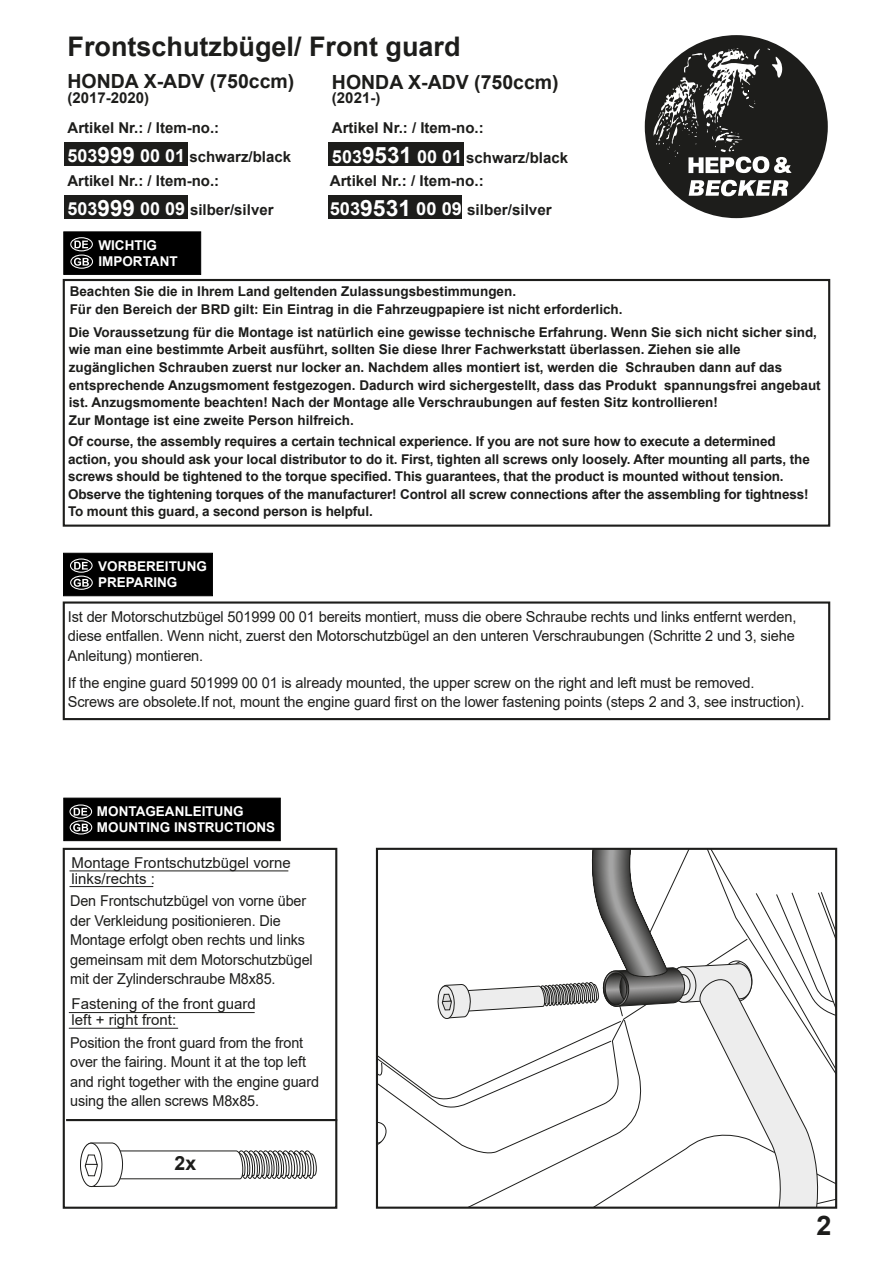
<style>
.page{position:relative;width:893px;height:1263px;background:#fff}
.page>*{position:absolute;margin:0;border:0;box-sizing:border-box;transform-origin:0 0}
.t1{font:700 27px "Arial";color:#1d1d1b}
.t2{font:700 19.5px "Arial";color:#1d1d1b}
.t3{font:15px/19.5px "Arial";letter-spacing:-.01em;color:#1d1d1b}
.t4{font:15px/19.5px "Arial";letter-spacing:-.01em;color:#1d1d1b;scale:.96 1}
.t5{font:700 15px/29.7px "Arial";color:#1d1d1b}
.t6{font:700 13.5px/17.5px "Arial";color:#1d1d1b}
.t7{font:700 13.5px/16.2px "Arial";color:#fff}
.s1{font-size:18px;color:#fff}
.s2{font-size:22.5px;color:#fff}
</style>
<div class="page">
<div style="left:645px;top:35px;width:183px;height:183px;background:#1d1d1b;border-radius:50%"></div>
<svg style="left:689px;top:180px;width:99px;height:16px"></svg>
<svg style="left:653px;top:48px;width:139px;height:125px"></svg>
<div style="left:63px;top:279px;width:767px;height:248px;border:2px solid #1d1d1b"></div>
<div style="left:63px;top:601px;width:767px;height:119px;border:2px solid #1d1d1b"></div>
<div style="left:63px;top:848px;width:274px;height:361px;border:2px solid #1d1d1b"></div>
<svg style="left:379px;top:1056px;width:448px;height:150px"></svg>
<svg style="left:437px;top:851px;width:397px;height:243px"></svg>
<div style="left:376px;top:848px;width:461px;height:361px;border:2px solid #1d1d1b"></div>
<svg style="left:80px;top:1142px;width:237px;height:46px"></svg>
<div style="left:64px;top:195px;width:123px;height:24px;background:#1d1d1b"></div>
<div style="left:64px;top:142px;width:124px;height:24px;background:#1d1d1b"></div>
<div style="left:328px;top:195px;width:133px;height:24px;background:#1d1d1b"></div>
<div style="left:329px;top:142px;width:135px;height:24px;background:#1d1d1b"></div>
<div style="left:63px;top:232px;width:138px;height:43px;background:#000;border:1px solid #000"></div>
<svg style="left:74px;top:241px;width:14px;height:7px"></svg>
<div style="left:70px;top:237px;width:23px;height:14px;border:1px solid #fff;border-radius:50%"></div>
<svg style="left:74px;top:258px;width:15px;height:8px"></svg>
<div style="left:70px;top:254px;width:23px;height:15px;border:1px solid #fff;border-radius:50%"></div>
<div style="left:63px;top:553px;width:150px;height:43px;background:#000;border:1px solid #000"></div>
<svg style="left:74px;top:562px;width:14px;height:8px"></svg>
<div style="left:70px;top:558px;width:23px;height:15px;border:1px solid #fff;border-radius:50%"></div>
<svg style="left:74px;top:579px;width:15px;height:8px"></svg>
<div style="left:70px;top:576px;width:23px;height:14px;border:1px solid #fff;border-radius:50%"></div>
<div style="left:63px;top:798px;width:218px;height:43px;background:#000;border:1px solid #000"></div>
<svg style="left:74px;top:808px;width:13px;height:7px"></svg>
<div style="left:69px;top:804px;width:23px;height:15px;border:1px solid #fff;border-radius:50%"></div>
<svg style="left:73px;top:823px;width:15px;height:8px"></svg>
<div style="left:70px;top:820px;width:22px;height:14px;border:1px solid #fff;border-radius:50%"></div>
<hr style="left:69px;top:870px;width:219px;height:1px;background:#1d1d1b">
<hr style="left:69px;top:1012px;width:186px;height:1px;background:#1d1d1b">
<hr style="left:69px;top:886px;width:84px;height:1px;background:#1d1d1b">
<hr style="left:69px;top:1028px;width:109px;height:1px;background:#1d1d1b">
<hr style="left:66px;top:1119px;width:271px;height:2px;background:#1d1d1b">
<h1 class="t1" style="left:68px;top:27px;width:395px">Frontschutzbügel/ Front guard</h1>
<h2 class="t2" style="left:68px;top:68px;width:228px">HONDA X-ADV (750ccm)</h2>
<p class="t5" style="left:68px;top:83px;width:225px">(2017-2020)<br>Artikel Nr.: / Item-no.:<br><span class="s1">503</span><span class="s2">999</span> <span class="s1">00 01</span> schwarz/black</p>
<p class="t5" style="left:67px;top:166px;width:208px;line-height:29.2px">Artikel Nr.: / Item-no.:<br><span class="s1">503</span><span class="s2">999</span> <span class="s1">00 09</span> silber/silver</p>
<h2 class="t2" style="left:332px;top:68px;width:228px">HONDA X-ADV (750ccm)</h2>
<p class="t5" style="left:332px;top:83px;width:238px">(2021-)<br>Artikel Nr.: / Item-no.:<br><span class="s1">503</span><span class="s2">9531</span> <span class="s1">00 01</span> schwarz/black</p>
<p class="t5" style="left:330px;top:166px;width:224px;line-height:29.2px">Artikel Nr.: / Item-no.:<br><span class="s1">503</span><span class="s2">9531</span> <span class="s1">00 09</span> silber/silver</p>
<p class="t7" style="left:98px;top:237px;width:81px">WICHTIG<br>IMPORTANT</p>
<p class="t6" style="left:70px;top:283px;width:554px">Beachten Sie die in Ihrem Land geltenden Zulassungsbestimmungen.<br>Für den Bereich der BRD gilt: Ein Eintrag in die Fahrzeugpapiere ist nicht erforderlich.</p>
<p class="t6" style="left:69px;top:323px;width:753px">Die Voraussetzung für die Montage ist natürlich eine gewisse technische Erfahrung. Wenn Sie sich nicht sicher sind, wie man eine bestimmte Arbeit ausführt, sollten Sie diese Ihrer Fachwerkstatt überlassen. Ziehen sie alle zugänglichen Schrauben zuerst nur locker an. Nachdem alles montiert ist, werden die Schrauben dann auf das entsprechende Anzugsmoment festgezogen. Dadurch wird sichergestellt, dass das Produkt spannungsfrei angebaut ist. Anzugsmomente beachten! Nach der Montage alle Verschraubungen auf festen Sitz kontrollieren!<br>Zur Montage ist eine zweite Person hilfreich.</p>
<p class="t6" style="left:68px;top:433px;width:743px">Of course, the assembly requires a certain technical experience. If you are not sure how to execute a determined action, you should ask your local distributor to do it. First, tighten all screws only loosely. After mounting all parts, the screws should be tightened to the torque specified. This guarantees, that the product is mounted without tension.<br>Observe the tightening torques of the manufacturer! Control all screw connections after the assembling for tightness!<br>To mount this guard, a second person is helpful.</p>
<p class="t7" style="left:98px;top:558px;width:110px">VORBEREITUNG<br>PREPARING</p>
<p class="t3" style="left:68px;top:607px;width:730px;text-align:justify">Ist der Motorschutzbügel 501999 00 01 bereits montiert, muss die obere Schraube rechts und links entfernt werden, diese entfallen. Wenn nicht, zuerst den Motorschutzbügel an den unteren Verschraubungen (Schritte 2 und 3, siehe Anleitung) montieren.</p>
<p class="t3" style="left:68px;top:673px;width:738px">If the engine guard 501999 00 01 is already mounted, the upper screw on the right and left must be removed.<br>Screws are obsolete.If not, mount the engine guard first on the lower fastening points (steps 2 and 3, see instruction).</p>
<p class="t7" style="left:97px;top:803px;width:180px">MONTAGEANLEITUNG<br>MOUNTING INSTRUCTIONS</p>
<p class="t3" style="left:72px;top:854px;width:221px;line-height:16.5px">Montage Frontschutzbügel vorne links/rechts :</p>
<p class="t4" style="left:70px;top:891px;width:254px">Den Frontschutzbügel von vorne über der Verkleidung positionieren. Die Montage erfolgt oben rechts und links gemeinsam mit dem Motorschutzbügel mit der Zylinderschraube M8x85.</p>
<p class="t3" style="left:72px;top:995px;width:186px;line-height:16.5px">Fastening of the front guard left + right front:</p>
<p class="t4" style="left:70px;top:1033px;width:261px">Position the front guard from the front over the fairing. Mount it at the top left and right together with the engine guard using the allen screws M8x85.</p>
<h2 class="t2" style="left:175px;top:1150px;width:23px">2x</h2>
<h1 class="t1" style="left:817px;top:1206px;width:17px">2</h1>
</div>
